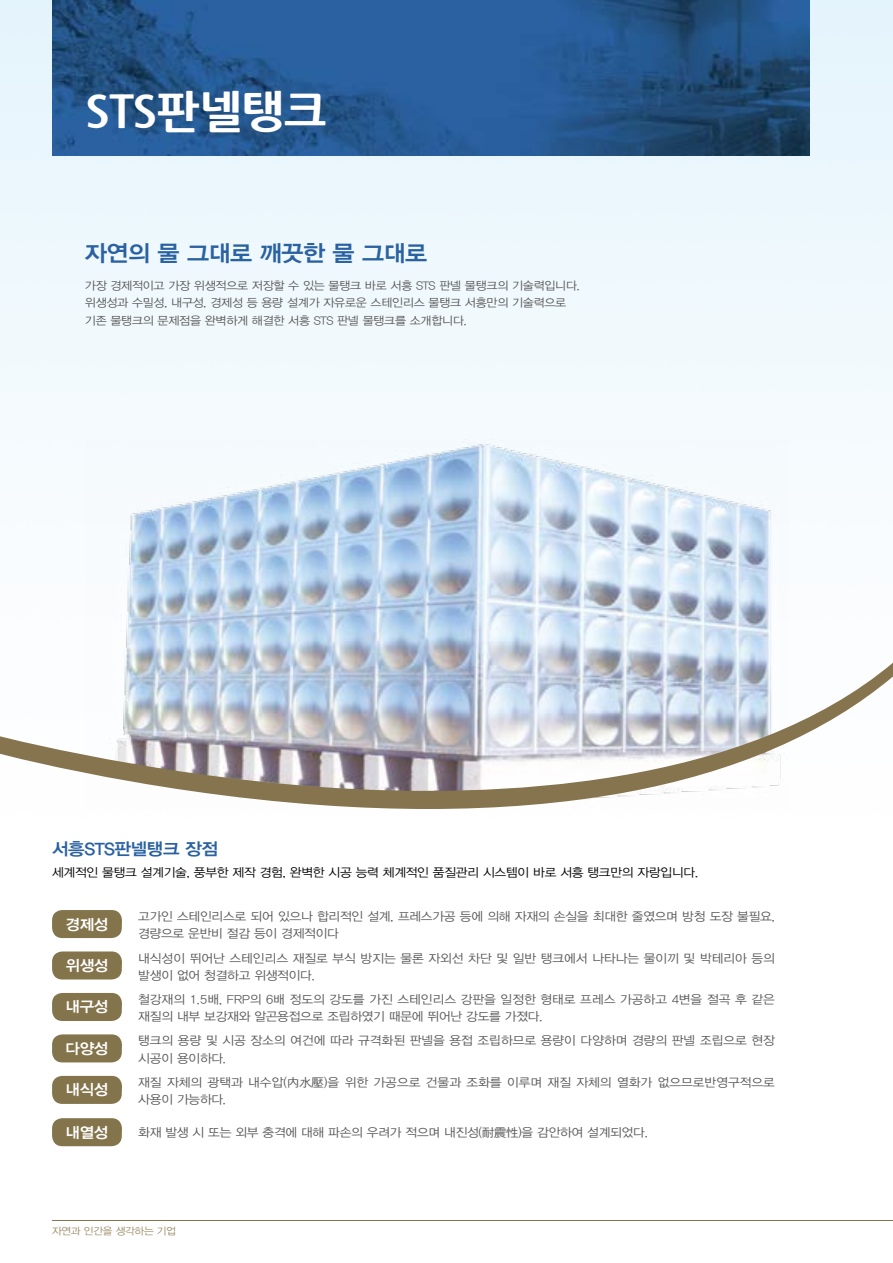
<style>
.page{position:relative;width:893px;height:1263px;background:#fff}
.page>*{position:absolute;margin:0;border:0;box-sizing:border-box;transform-origin:0 0}
.t1{font:800 45px "Nanum Gothic";color:#fff}
.t2{font:22.8px "YDIYGO340";letter-spacing:-.02em;color:#2961a1;scale:1.05 1}
.t3{font:17.1px "YDIYGO340";letter-spacing:-.02em;color:#2961a1;scale:1.05 1}
.t4{font:15px "YDIYGO340";letter-spacing:-.02em;color:#fff;scale:1.05 1}
.t5{font:12.15px/17.2px "YDIYGO320";color:#595757;scale:1.05 1}
.t6{font:12.15px/17.2px "YDIYGO320";letter-spacing:-.02em;color:#595757;scale:1.05 1}
.t7{font:12.15px "YDIYGO320";letter-spacing:-.02em;color:#000;scale:1.05 1}
.t8{font:11.4px/17.2px "YDIYGO320";letter-spacing:-.02em;color:#595757;scale:1.05 1}
.t9{font:10.05px "YDIYGO320";letter-spacing:-.02em;color:#9d8c68;scale:1.05 1}
</style>
<div class="page">
<img style="left:0;top:0;width:893px;height:663px">
<div style="left:52px;top:910px;width:70px;height:28px;background:#84744c;border-radius:10px"></div>
<div style="left:52px;top:951px;width:70px;height:28px;background:#84744c;border-radius:10px"></div>
<div style="left:52px;top:993px;width:70px;height:28px;background:#84744c;border-radius:10px"></div>
<div style="left:52px;top:1034px;width:70px;height:28px;background:#84744c;border-radius:10px"></div>
<div style="left:52px;top:1076px;width:70px;height:28px;background:#84744c;border-radius:10px"></div>
<div style="left:52px;top:1118px;width:70px;height:28px;background:#84744c;border-radius:10px"></div>
<img style="left:85px;top:440px;width:704px;height:223px">
<svg style="left:0;top:663px;width:893px;height:146px"></svg>
<img style="left:52px;top:0;width:757px;height:155px">
<hr style="left:52px;top:1220px;width:841px;height:1px;background:#84744c">
<h1 class="t1" style="left:85px;top:88px;width:243px">STS판넬탱크</h1>
<h2 class="t2" style="left:85px;top:240px;width:328px">자연의 물 그대로 깨끗한 물 그대로</h2>
<p class="t8" style="left:85px;top:277px;width:473px">가장 경제적이고 가장 위생적으로 저장할 수 있는 물탱크 바로 서흥 STS 판넬 물탱크의 기술력입니다. 위생성과 수밀성, 내구성, 경제성 등 용량 설계가 자유로운 스테인리스 물탱크 서흥만의 기술력으로 기존 물탱크의 문제점을 완벽하게 해결한 서흥 STS 판넬 물탱크를 소개합니다.</p>
<h3 class="t3" style="left:52px;top:839px;width:160px">서흥STS판넬탱크 장점</h3>
<p class="t7" style="left:52px;top:866px;width:617px">세계적인 물탱크 설계기술, 풍부한 제작 경험, 완벽한 시공 능력 체계적인 품질관리 시스템이 바로 서흥 탱크만의 자랑입니다.</p>
<p class="t4" style="left:66px;top:915px;width:42px">경제성</p>
<p class="t4" style="left:66px;top:957px;width:42px">위생성</p>
<p class="t4" style="left:66px;top:998px;width:42px">내구성</p>
<p class="t4" style="left:66px;top:1040px;width:42px">다양성</p>
<p class="t4" style="left:66px;top:1081px;width:42px">내식성</p>
<p class="t4" style="left:66px;top:1123px;width:42px">내열성</p>
<p class="t6" style="left:138px;top:908px;width:608px">고가인 스테인리스로 되어 있으나 합리적인 설계, 프레스가공 등에 의해 자재의 손실을 최대한 줄였으며 방청 도장 불필요, 경량으로 운반비 절감 등이 경제적이다</p>
<p class="t5" style="left:138px;top:949px;width:608px">내식성이 뛰어난 스테인리스 재질로 부식 방지는 물론 자외선 차단 및 일반 탱크에서 나타나는 물이끼 및 박테리아 등의 발생이 없어 청결하고 위생적이다.</p>
<p class="t5" style="left:138px;top:991px;width:608px">철강재의 1.5배, FRP의 6배 정도의 강도를 가진 스테인리스 강판을 일정한 형태로 프레스 가공하고 4변을 절곡 후 같은 재질의 내부 보강재와 알곤용접으로 조립하였기 때문에 뛰어난 강도를 가졌다.</p>
<p class="t5" style="left:138px;top:1032px;width:608px">탱크의 용량 및 시공 장소의 여건에 따라 규격화된 판넬을 용접 조립하므로 용량이 다양하며 경량의 판넬 조립으로 현장 시공이 용이하다.</p>
<p class="t5" style="left:138px;top:1074px;width:608px">재질 자체의 광택과 내수압(內水壓)을 위한 가공으로 건물과 조화를 이루며 재질 자체의 열화가 없으므로반영구적으로 사용이 가능하다.</p>
<p class="t6" style="left:138px;top:1124px;width:487px">화재 발생 시 또는 외부 충격에 대해 파손의 우려가 적으며 내진성(耐震性)을 감안하여 설계되었다.</p>
<p class="t9" style="left:52px;top:1225px;width:120px">자연과 인간을 생각하는 기업</p>
</div>
